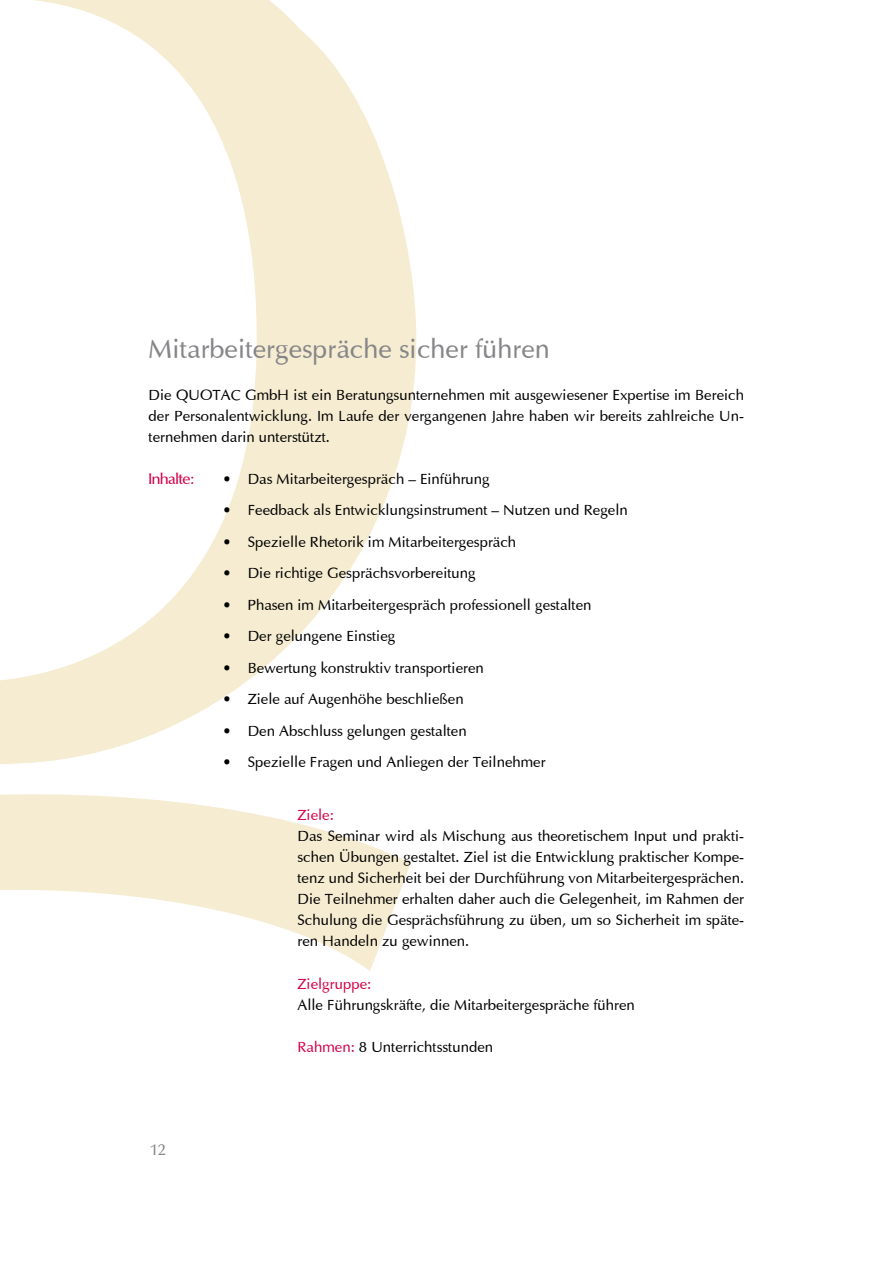
<style>
.page{position:relative;width:893px;height:1263px;background:#fff}
.page>*{position:absolute;margin:0;border:0;box-sizing:border-box;transform-origin:0 0}
.t1{font:27px "Optima";color:#868689}
.t2{font:15px/31.5px "Optima";color:#000;text-align:justify}
.t3{font:15px "Optima";color:#d40046}
.t4{font:15px "Optimum Med DB Normal";color:#d40046}
.t5{font:15px "Optimum Med DB Normal";color:#868689}
.s1{color:#d40046}
</style>
<div class="page">
<svg style="left:0;top:0;width:416px;height:764px"></svg>
<svg style="left:0;top:794px;width:411px;height:177px;fill:#f5ecd1"></svg>
<h1 class="t1" style="left:149px;top:337px;width:403px">Mitarbeitergespräche sicher führen</h1>
<p class="t2" style="left:149px;top:386px;width:597px;line-height:21px">Die QUOTAC GmbH ist ein Beratungsunternehmen mit ausgewiesener Expertise im Bereich der Personalentwicklung. Im Laufe der vergangenen Jahre haben wir bereits zahlreiche Un&shy;ternehmen darin unterstützt.</p>
<p class="t4" style="left:149px;top:472px;width:47px">Inhalte:</p>
<p class="t2" style="left:222px;top:464px;width:407px;text-align:left">· Das Mitarbeitergespräch – Einführung<br>· Feedback als Entwicklungsinstrument – Nutzen und Regeln · Spezielle Rhetorik im Mitarbeitergespräch<br>· Die richtige Gesprächsvorbereitung<br>· Phasen im Mitarbeitergespräch professionell gestalten<br>· Der gelungene Einstieg<br>· Bewertung konstruktiv transportieren<br>· Ziele auf Augenhöhe beschließen<br>· Den Abschluss gelungen gestalten<br>· Spezielle Fragen und Anliegen der Teilnehmer</p>
<p class="t3" style="left:297px;top:809px;width:38px">Ziele:</p>
<p class="t2" style="left:297px;top:827px;width:448px;line-height:21px">Das Seminar wird als Mischung aus theoretischem Input und prakti&shy;schen Übungen gestaltet. Ziel ist die Entwicklung praktischer Kompe&shy;tenz und Sicherheit bei der Durchführung von Mitarbeitergesprächen.<br>Die Teilnehmer erhalten daher auch die Gelegenheit, im Rahmen der Schulung die Gesprächsführung zu üben, um so Sicherheit im späte&shy;ren Handeln zu gewinnen.</p>
<p class="t3" style="left:297px;top:977px;width:75px">Zielgruppe:</p>
<p class="t2" style="left:297px;top:990px;width:339px">Alle Führungskräfte, die Mitarbeitergespräche führen</p>
<p class="t2" style="left:297px;top:1032px;width:197px"><span class="s1">Rahmen:</span> 8 Unterrichtsstunden</p>
<p class="t5" style="left:151px;top:1144px;width:16px">12</p>
</div>
